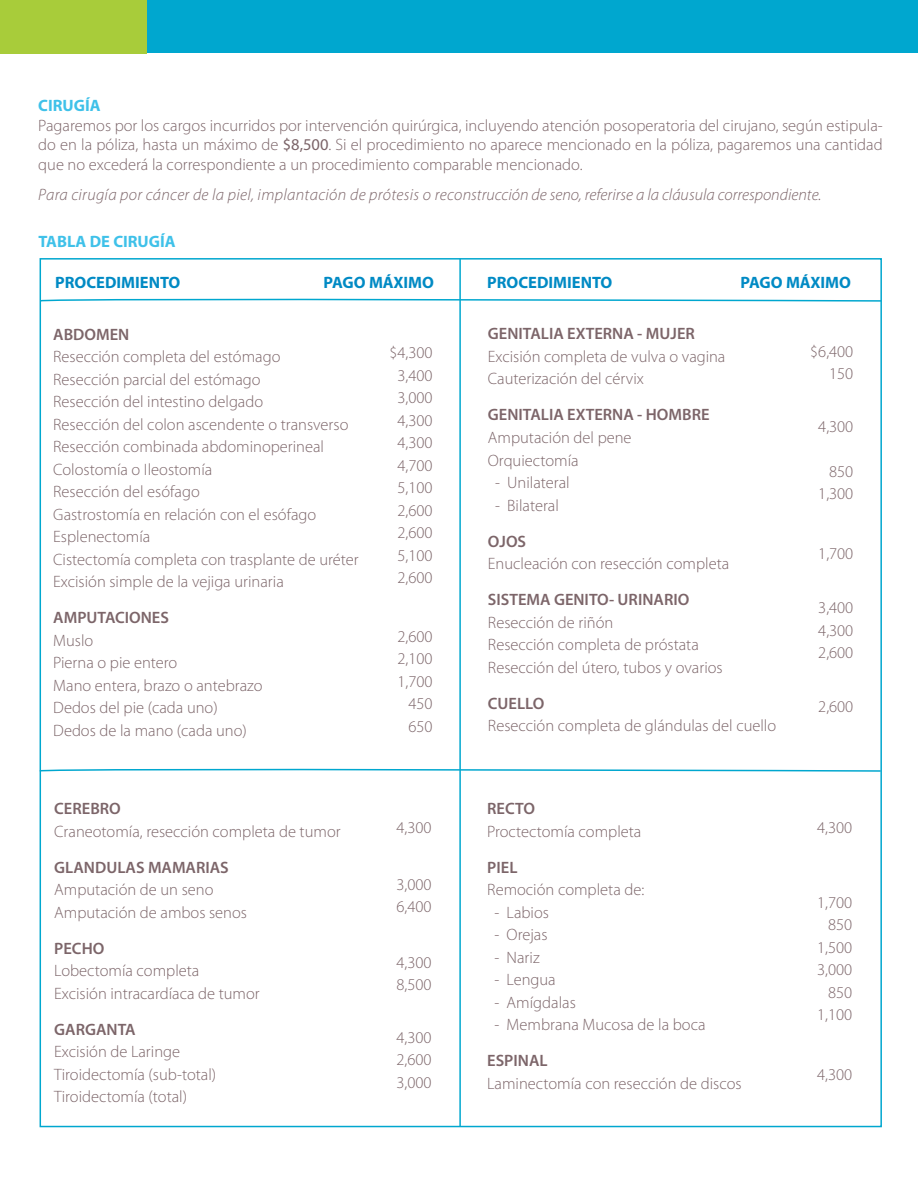
<style>
.page{position:relative;width:918px;height:1188px;background:#fff}
.page>*{position:absolute;margin:0;border:0;box-sizing:border-box;transform-origin:0 0}
.t1{font:300 16.5px/22.5px "Myriad Pro";color:#7c6569}
.t2{font:600 16.5px "Myriad Pro";color:#7c6569}
.t3{font:italic 300 16.5px "Myriad Pro";color:#7c6569}
.t4{font:700 16.5px "Myriad Pro";color:#008ac4}
.t5{font:700 16.5px "Myriad Pro";color:#3fc1e9}
.s1{font-weight:400}
</style>
<div class="page">
<div style="left:0;top:0;width:918px;height:53px;background:#00a7cf"></div>
<div style="left:0;top:0;width:146px;height:54px;background:#a8cc3a"></div>
<svg style="left:39px;top:298px;width:843px;height:4px"></svg>
<svg style="left:39px;top:768px;width:843px;height:4px"></svg>
<hr style="left:459px;top:259px;width:2px;height:868px;background:#00a7cf">
<p class="t5" style="left:38px;top:95px;width:64px">CIRUGÍA</p>
<p class="t1" style="left:38px;top:115px;width:846px;line-height:19.5px;text-align:justify">Pagaremos por los cargos incurridos por intervención quirúrgica, incluyendo atención posoperatoria del cirujano, según estipula&shy;do en la póliza, hasta un máximo de <span class="s1">$8,500</span>. Si el procedimiento no aparece mencionado en la póliza, pagaremos una cantidad que no excederá la correspondiente a un procedimiento comparable mencionado.</p>
<p class="t3" style="left:38px;top:184px;width:785px">Para cirugía por cáncer de la piel, implantación de prótesis o reconstrucción de seno, referirse a la cláusula correspondiente.</p>
<p class="t5" style="left:38px;top:230px;width:139px">TABLA DE CIRUGÍA</p>
<p class="t4" style="left:55px;top:271px;width:127px">PROCEDIMIENTO</p>
<p class="t4" style="left:324px;top:271px;width:112px">PAGO MÁXIMO</p>
<p class="t4" style="left:487px;top:271px;width:127px">PROCEDIMIENTO</p>
<p class="t4" style="left:741px;top:271px;width:112px">PAGO MÁXIMO</p>
<p class="t2" style="left:53px;top:324px;width:78px">ABDOMEN</p>
<p class="t1" style="left:53px;top:345px;width:307px">Resección completa del estómago<br>Resección parcial del estómago<br>Resección del intestino delgado<br>Resección del colon ascendente o transverso Resección combinada abdominoperineal Colostomía o Ileostomía<br>Resección del esófago<br>Gastrostomía en relación con el esófago Esplenectomía<br>Cistectomía completa con trasplante de uréter Excisión simple de la vejiga urinaria</p>
<p class="t2" style="left:53px;top:607px;width:117px">AMPUTACIONES</p>
<p class="t1" style="left:53px;top:629px;width:211px">Muslo<br>Pierna o pie entero<br>Mano entera, brazo o antebrazo<br>Dedos del pie (cada uno)<br>Dedos de la mano (cada uno)</p>
<p class="t2" style="left:54px;top:798px;width:68px">CEREBRO</p>
<p class="t1" style="left:54px;top:820px;width:288px">Craneotomía, resección completa de tumor</p>
<p class="t2" style="left:54px;top:857px;width:176px">GLANDULAS MAMARIAS</p>
<p class="t1" style="left:54px;top:878px;width:194px">Amputación de un seno<br>Amputación de ambos senos</p>
<p class="t2" style="left:54px;top:938px;width:52px">PECHO</p>
<p class="t1" style="left:54px;top:959px;width:207px">Lobectomía completa<br>Excisión intracardíaca de tumor</p>
<p class="t2" style="left:54px;top:1019px;width:83px">GARGANTA</p>
<p class="t1" style="left:54px;top:1040px;width:164px">Excisión de Laringe<br>Tiroidectomía (sub-total)<br>Tiroidectomía (total)</p>
<p class="t1" style="left:389px;top:341px;width:45px;text-align:center">$4,300<br>3,400<br>3,000<br>4,300<br>4,300<br>4,700<br>5,100<br>2,600<br>2,600<br>5,100<br>2,600</p>
<p class="t1" style="left:397px;top:625px;width:37px;text-align:right">2,600<br>2,100<br>1,700<br>450<br>650</p>
<p class="t1" style="left:397px;top:816px;width:37px">4,300</p>
<p class="t1" style="left:397px;top:873px;width:37px">3,000<br>6,400</p>
<p class="t1" style="left:397px;top:951px;width:37px">4,300<br>8,500</p>
<p class="t1" style="left:397px;top:1026px;width:37px;text-align:justify">4,300<br>2,600<br>3,000</p>
<p class="t2" style="left:488px;top:323px;width:208px">GENITALIA EXTERNA - MUJER</p>
<p class="t1" style="left:488px;top:345px;width:239px">Excisión completa de vulva o vagina<br>Cauterización del cérvix</p>
<p class="t2" style="left:488px;top:404px;width:223px">GENITALIA EXTERNA - HOMBRE</p>
<p class="t1" style="left:488px;top:426px;width:145px">Amputación del pene<br>Orquiectomía</p>
<p class="t1" style="left:495px;top:471px;width:76px">- Unilateral</p>
<p class="t1" style="left:495px;top:494px;width:65px">- Bilateral</p>
<p class="t2" style="left:488px;top:530px;width:40px">OJOS</p>
<p class="t1" style="left:488px;top:552px;width:243px">Enucleación con resección completa</p>
<p class="t2" style="left:488px;top:589px;width:203px">SISTEMA GENITO- URINARIO</p>
<p class="t1" style="left:488px;top:611px;width:236px">Resección de riñón<br>Resección completa de próstata<br>Resección del útero, tubos y ovarios</p>
<p class="t2" style="left:488px;top:693px;width:58px">CUELLO</p>
<p class="t1" style="left:488px;top:714px;width:290px">Resección completa de glándulas del cuello</p>
<p class="t2" style="left:487px;top:798px;width:49px">RECTO</p>
<p class="t1" style="left:487px;top:820px;width:156px">Proctectomía completa</p>
<p class="t2" style="left:487px;top:857px;width:32px">PIEL</p>
<p class="t1" style="left:487px;top:878px;width:159px">Remoción completa de:</p>
<p class="t1" style="left:494px;top:901px;width:56px">- Labios</p>
<p class="t1" style="left:494px;top:923px;width:55px">- Orejas</p>
<p class="t1" style="left:494px;top:946px;width:47px">- Nariz</p>
<p class="t1" style="left:494px;top:968px;width:63px">- Lengua</p>
<p class="t1" style="left:494px;top:991px;width:83px">- Amígdalas</p>
<p class="t1" style="left:494px;top:1013px;width:213px">- Membrana Mucosa de la boca</p>
<p class="t2" style="left:487px;top:1050px;width:62px">ESPINAL</p>
<p class="t1" style="left:487px;top:1072px;width:256px">Laminectomía con resección de discos</p>
<p class="t1" style="left:810px;top:340px;width:45px;text-align:right">$6,400<br>150</p>
<p class="t1" style="left:818px;top:415px;width:37px">4,300</p>
<p class="t1" style="left:818px;top:460px;width:37px;text-align:right">850<br>1,300</p>
<p class="t1" style="left:818px;top:542px;width:37px">1,700</p>
<p class="t1" style="left:818px;top:596px;width:37px;text-align:justify">3,400<br>4,300<br>2,600</p>
<p class="t1" style="left:818px;top:695px;width:37px">2,600</p>
<p class="t1" style="left:817px;top:816px;width:37px">4,300</p>
<p class="t1" style="left:817px;top:891px;width:37px;text-align:right">1,700<br>850<br>1,500<br>3,000<br>850<br>1,100</p>
<p class="t1" style="left:817px;top:1063px;width:37px">4,300</p>
</div>
